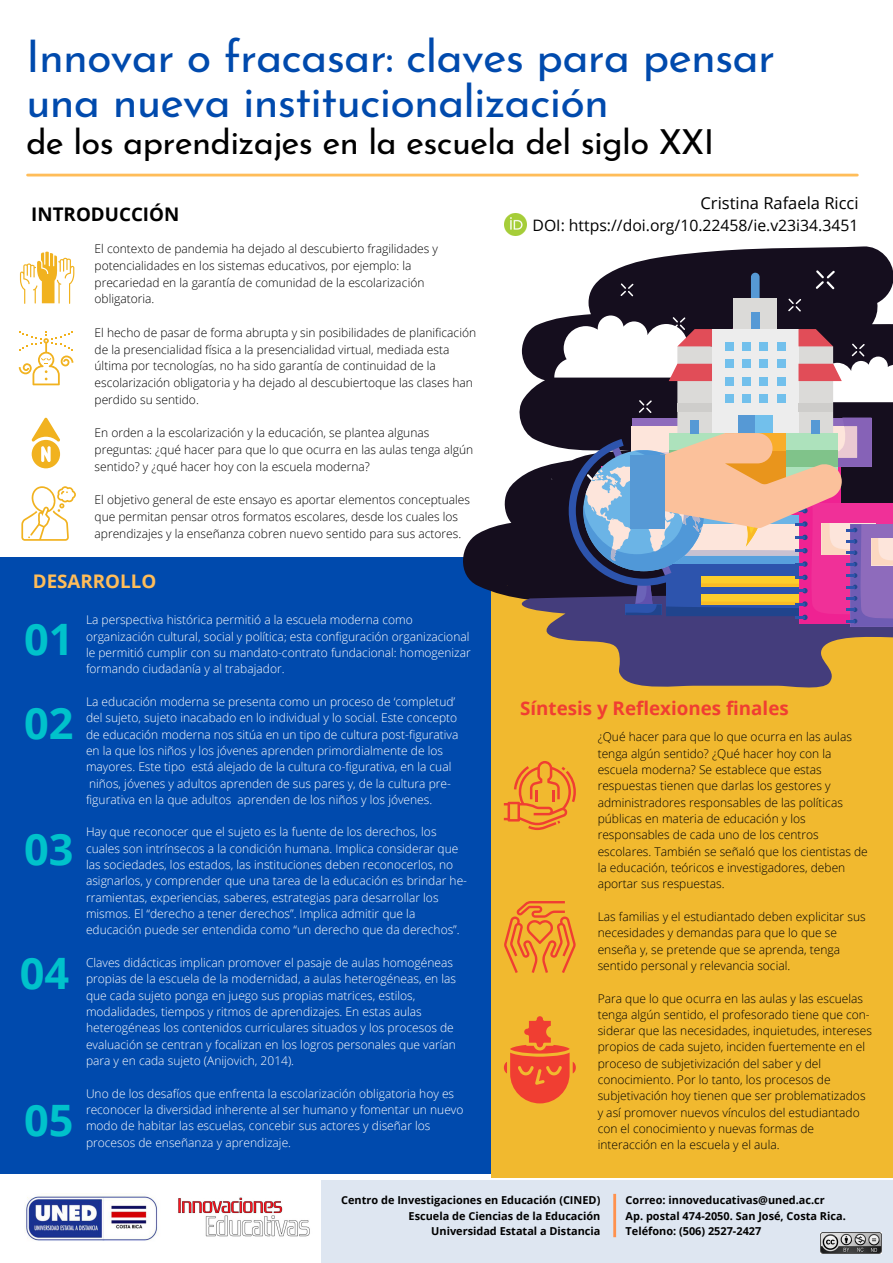
<style>
.page{position:relative;width:893px;height:1263px;background:#fff}
.page>*{position:absolute;margin:0;border:0;box-sizing:border-box;transform-origin:0 0}
.t1{font:45px/44.5px "Josefin Sans";letter-spacing:-.02em;color:#004aad}
.t2{font:700 43.28px "Open Sans";color:#00c2cb}
.t3{font:34.5px "Josefin Sans";letter-spacing:-.02em;color:#000}
.t4{font:700 18.75px "Open Sans";color:#f03e32}
.t5{font:700 18.75px "Open Sans";color:#000}
.t6{font:700 18.75px "Open Sans";color:#ffbd59}
.t7{font:16.5px "Open Sans";color:#000}
.t8{font:15.75px "Open Sans";color:#000}
.t9{font:300 12px/16.4px "Open Sans";color:#000}
.t10{font:300 12px/16.4px "Open Sans";color:#fff}
.t11{font:700 10.95px "Open Sans";color:#000}
</style>
<div class="page">
<hr style="left:28px;top:174px;width:829px;height:2px;background:#ffbd59">
<img style="left:505px;top:214px;width:21px;height:21px">
<div style="left:0;top:558px;width:893px;height:616px;background:#004aad"></div>
<img style="left:178px;top:1197px;width:132px;height:40px">
<img style="left:25px;top:1196px;width:133px;height:45px">
<div style="left:321px;top:1180px;width:572px;height:83px;background:#dee6f1"></div>
<hr style="left:613px;top:1194px;width:3px;height:43px;background:#ff914d">
<img style="left:821px;top:1232px;width:60px;height:22px">
<div style="left:491px;top:538px;width:402px;height:640px;background:#f1b92f"></div>
<svg style="left:457px;top:246px;width:436px;height:347px"></svg>
<svg style="left:496px;top:577px;width:397px;height:111px;fill:#443d7c"></svg>
<div style="left:850px;top:524px;width:43px;height:103px;background:#6f5cb4"></div>
<svg style="left:20px;top:252px;width:54px;height:52px"></svg>
<svg style="left:19px;top:331px;width:54px;height:54px"></svg>
<svg style="left:32px;top:418px;width:28px;height:50px"></svg>
<svg style="left:21px;top:486px;width:55px;height:55px"></svg>
<svg style="left:504px;top:761px;width:72px;height:69px"></svg>
<svg style="left:504px;top:901px;width:72px;height:72px"></svg>
<svg style="left:504px;top:1016px;width:72px;height:87px"></svg>
<svg style="left:554px;top:270px;width:339px;height:354px"></svg>
<div style="left:630px;top:455px;width:34px;height:73px;background:#5699d5"></div>
<p class="t1" style="left:26px;top:39px;width:750px">Innovar o fracasar: claves para pensar una nueva institucionalización</p>
<p class="t3" style="left:26px;top:128px;width:689px">de los aprendizajes en la escuela del siglo XXI</p>
<p class="t5" style="left:31px;top:201px;width:149px">INTRODUCCIÓN</p>
<p class="t9" style="left:95px;top:240px;width:345px;line-height:16.7px">El contexto de pandemia ha dejado al descubierto fragilidades y potencialidades en los sistemas educativos, por ejemplo: la precariedad en la garantía de comunidad de la escolariza ción obligatoria.</p>
<p class="t9" style="left:95px;top:324px;width:383px;line-height:16.7px">El hecho de pasar de forma abrupta y sin posibilidades de planificación de la presencia lidad física a la presencialidad virtual, mediada esta última por tecnologías, no ha sido garantía de continuidad de la escolarización obligatoria y ha dejado al descubiertoque las clases han perdido su sentido.</p>
<p class="t9" style="left:95px;top:424px;width:380px;line-height:16.7px">En orden a la escolarización y la educación, se plantea algunas preguntas: ¿qué hacer para que lo que ocurra en las aulas tenga algún sentido? y ¿qué hacer hoy con la escuela moderna?</p>
<p class="t9" style="left:95px;top:491px;width:377px;line-height:16.7px">El objetivo general de este ensayo es aportar elementos conceptuales que permitan pensar otros formatos escolares, desde los cuales los aprendizajes y la enseñanza cobren nue vo sentido para sus actores.</p>
<p class="t6" style="left:33px;top:568px;width:125px">DESARROLLO</p>
<p class="t2" style="left:24px;top:609px;width:51px">01</p>
<p class="t2" style="left:24px;top:692px;width:51px">02</p>
<p class="t2" style="left:24px;top:819px;width:51px">03</p>
<p class="t2" style="left:20px;top:943px;width:51px">04</p>
<p class="t2" style="left:24px;top:1089px;width:51px">05</p>
<p class="t10" style="left:86px;top:611px;width:386px">La perspectiva histórica permitió a la escuela moderna como organización cultural, social y política; esta configuración organizacional le permitió cumplir con su mandato-contrato fundacional: homogenizar formando ciudadanía y al trabajador.</p>
<p class="t10" style="left:86px;top:693px;width:374px">La educación moderna se presenta como un proceso de ‘completud’ del sujeto, sujeto inacabado en lo individual y lo social. Este concepto de educación moderna nos sitúa en un tipo de cultura post-figurativa en la que los niños y los jóvenes aprenden primordialmente de los mayores. Este tipo está alejado de la cultura co-figurativa, en la cual niños, jóvenes y adultos aprenden de sus pares y, de la cultura pre&shy;figurativa en la que adultos aprenden de los niños y los jóvenes.</p>
<p class="t10" style="left:86px;top:824px;width:382px">Hay que reconocer que el sujeto es la fuente de los derechos, los cuales son intrínsecos a la condición humana. Implica considerar que las sociedades, los estados, las instituciones deben reconocerlos, no asignarlos, y comprender que una tarea de la educación es brindar he&shy;rramientas, experiencias, saberes, estrategias para desarrollar los mismos. El “derecho a tener derechos”. Implica admitir que la educación puede ser entendida como “un derecho que da derechos”.</p>
<p class="t10" style="left:86px;top:954px;width:372px">Claves didácticas implican promover el pasaje de aulas homogéneas propias de la escuela de la modernidad, a aulas heterogéneas, en las que cada sujeto ponga en juego sus propias matrices, estilos, modalidades, tiempos y ritmos de aprendizajes. En estas aulas heterogéneas los contenidos curriculares situados y los procesos de evaluación se centran y focalizan en los logros personales que varían para y en cada sujeto (Anijovich, 2014).</p>
<p class="t10" style="left:86px;top:1085px;width:379px">Uno de los desafíos que enfrenta la escolarización obligatoria hoy es reconocer la diversidad inherente al ser humano y fomentar un nuevo modo de habitar las escuelas, concebir sus actores y diseñar los procesos de enseñanza y aprendizaje.</p>
<p class="t7" style="left:700px;top:191px;width:159px">Cristina Rafaela Ricci</p>
<p class="t8" style="left:532px;top:214px;width:327px">DOI: https://doi.org/10.22458/ie.v23i34.3451</p>
<p class="t4" style="left:520px;top:695px;width:270px">Síntesis y Reflexiones finales</p>
<p class="t9" style="left:597px;top:728px;width:272px">¿Qué hacer para que lo que ocurra en las aulas tenga algún sentido? ¿Qué hacer hoy con la escuela moderna? Se establece que estas respuestas tienen que darlas los gestores y administradores responsables de las políticas públicas en materia de educación y los responsables de cada uno de los centros escolares. También se señaló que los cientistas de la educación, teóricos e investigadores, deben aportar sus respuestas.</p>
<p class="t9" style="left:597px;top:908px;width:269px">Las familias y el estudiantado deben explicitar sus necesidades y demandas para que lo que se enseña y, se pretende que se aprenda, tenga sentido personal y relevancia social.</p>
<p class="t9" style="left:597px;top:990px;width:276px">Para que lo que ocurra en las aulas y las escuelas tenga algún sentido, el profesorado tiene que con&shy;siderar que las necesidades, inquietudes, intereses propios de cada sujeto, inciden fuertemente en el proceso de subjetivización del saber y del conocimiento. Por lo tanto, los procesos de subjetivación hoy tienen que ser problematizados y así promover nuevos vínculos del estudiantado con el conocimiento y nuevas formas de interacción en la escuela y el aula.</p>
<p class="t11" style="left:341px;top:1192px;width:261px">Centro de Investigaciones en Educación (CINED)</p>
<p class="t11" style="left:408px;top:1208px;width:193px">Escuela de Ciencias de la Educación</p>
<p class="t11" style="left:431px;top:1223px;width:171px">Universidad Estatal a Distancia</p>
<p class="t11" style="left:625px;top:1192px;width:201px">Correo: innoveducativas@uned.ac.cr</p>
<p class="t11" style="left:625px;top:1208px;width:222px">Ap. postal 474-2050. San José, Costa Rica.</p>
<p class="t11" style="left:625px;top:1223px;width:137px">Teléfono: (506) 2527-2427</p>
</div>
